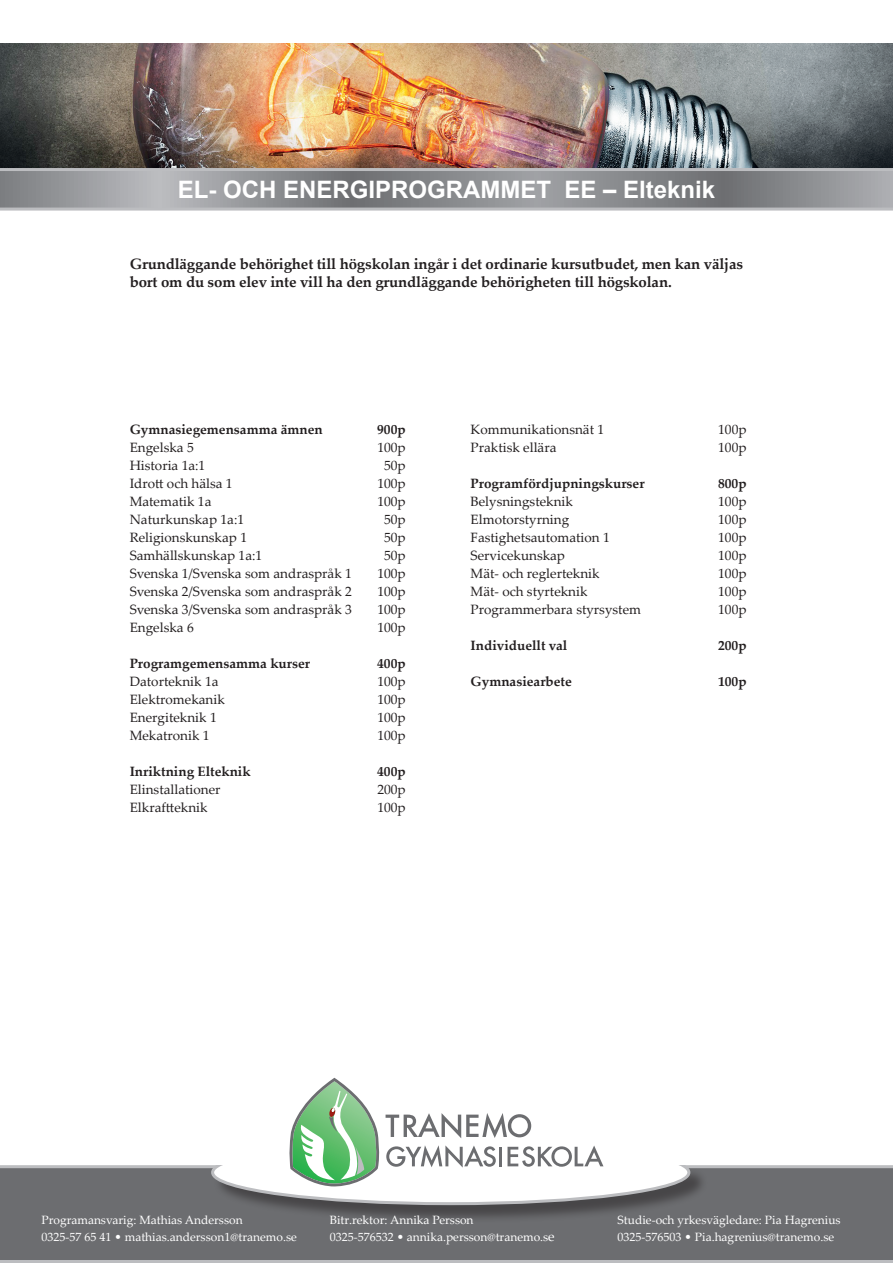
<style>
.page{position:relative;width:893px;height:1263px;background:#fff}
.page>*{position:absolute;margin:0;border:0;box-sizing:border-box;transform-origin:0 0}
.t1{font:700 24px "Arial";color:#fff}
.t2{font:700 15px/18px "Palatino Linotype";letter-spacing:-.01em;color:#231f20}
.t3{font:13.5px "Palatino Linotype";color:#231f20}
.t4{font:700 13.5px "Palatino Linotype";color:#231f20}
.t5{font:12px/16.5px "Palatino Linotype";color:#fff}
.s1{font-size:13.5px}
</style>
<div class="page">
<svg style="left:0;top:1165px;width:893px;height:98px;background:#717275"></svg>
<div style="left:214px;top:1167px;width:495px;height:56px;background:#231f20;opacity:.5"></div>
<svg style="left:211px;top:1078px;width:479px;height:127px"></svg>
<img style="left:0;top:43px;width:893px;height:125px">
<svg style="left:0;top:168px;width:893px;height:43px;background:#95979a"></svg>
<h1 class="t1" style="left:178px;top:172px;width:539px">EL- OCH ENERGIPROGRAMMET EE – Elteknik</h1>
<p class="t2" style="left:130px;top:254px;width:615px">Grundläggande behörighet till högskolan ingår i det ordinarie kursutbudet, men kan väljas bort om du som elev inte vill ha den grundläggande behörigheten till högskolan.</p>
<p class="t4" style="left:130px;top:420px;width:195px">Gymnasiegemensamma ämnen</p>
<p class="t4" style="left:377px;top:420px;width:30px">900p</p>
<p class="t3" style="left:130px;top:438px;width:66px">Engelska 5</p>
<p class="t3" style="left:377px;top:438px;width:30px">100p</p>
<p class="t3" style="left:130px;top:456px;width:77px">Historia 1a:1</p>
<p class="t3" style="left:384px;top:456px;width:23px">50p</p>
<p class="t3" style="left:130px;top:474px;width:105px">Idrott och hälsa 1</p>
<p class="t3" style="left:377px;top:474px;width:30px">100p</p>
<p class="t3" style="left:130px;top:492px;width:83px">Matematik 1a</p>
<p class="t3" style="left:377px;top:492px;width:30px">100p</p>
<p class="t3" style="left:130px;top:510px;width:116px">Naturkunskap 1a:1</p>
<p class="t3" style="left:384px;top:510px;width:23px">50p</p>
<p class="t3" style="left:130px;top:528px;width:119px">Religionskunskap 1</p>
<p class="t3" style="left:384px;top:528px;width:23px">50p</p>
<p class="t3" style="left:130px;top:546px;width:134px">Samhällskunskap 1a:1</p>
<p class="t3" style="left:384px;top:546px;width:23px">50p</p>
<p class="t3" style="left:130px;top:564px;width:224px">Svenska 1/Svenska som andraspråk 1</p>
<p class="t3" style="left:377px;top:564px;width:30px">100p</p>
<p class="t3" style="left:130px;top:582px;width:224px">Svenska 2/Svenska som andraspråk 2</p>
<p class="t3" style="left:377px;top:582px;width:30px">100p</p>
<p class="t3" style="left:130px;top:600px;width:224px">Svenska 3/Svenska som andraspråk 3</p>
<p class="t3" style="left:377px;top:600px;width:30px">100p</p>
<p class="t3" style="left:130px;top:618px;width:66px">Engelska 6</p>
<p class="t3" style="left:377px;top:618px;width:30px">100p</p>
<p class="t4" style="left:130px;top:654px;width:182px">Programgemensamma kurser</p>
<p class="t4" style="left:377px;top:654px;width:30px">400p</p>
<p class="t3" style="left:130px;top:672px;width:90px">Datorteknik 1a</p>
<p class="t3" style="left:377px;top:672px;width:30px">100p</p>
<p class="t3" style="left:130px;top:690px;width:97px">Elektromekanik</p>
<p class="t3" style="left:377px;top:690px;width:30px">100p</p>
<p class="t3" style="left:130px;top:708px;width:89px">Energiteknik 1</p>
<p class="t3" style="left:377px;top:708px;width:30px">100p</p>
<p class="t3" style="left:130px;top:726px;width:82px">Mekatronik 1</p>
<p class="t3" style="left:377px;top:726px;width:30px">100p</p>
<p class="t4" style="left:130px;top:762px;width:123px">Inriktning Elteknik</p>
<p class="t4" style="left:377px;top:762px;width:30px">400p</p>
<p class="t3" style="left:130px;top:780px;width:92px">Elinstallationer</p>
<p class="t3" style="left:377px;top:780px;width:30px">200p</p>
<p class="t3" style="left:130px;top:798px;width:79px">Elkraftteknik</p>
<p class="t3" style="left:377px;top:798px;width:30px">100p</p>
<p class="t3" style="left:471px;top:420px;width:135px">Kommunikationsnät 1</p>
<p class="t3" style="left:718px;top:420px;width:30px">100p</p>
<p class="t3" style="left:471px;top:438px;width:87px">Praktisk ellära</p>
<p class="t3" style="left:718px;top:438px;width:30px">100p</p>
<p class="t4" style="left:471px;top:474px;width:175px">Programfördjupningskurser</p>
<p class="t4" style="left:718px;top:474px;width:30px">800p</p>
<p class="t3" style="left:471px;top:492px;width:104px">Belysningsteknik</p>
<p class="t3" style="left:718px;top:492px;width:30px">100p</p>
<p class="t3" style="left:471px;top:510px;width:100px">Elmotorstyrning</p>
<p class="t3" style="left:718px;top:510px;width:30px">100p</p>
<p class="t3" style="left:471px;top:528px;width:141px">Fastighetsautomation 1</p>
<p class="t3" style="left:718px;top:528px;width:30px">100p</p>
<p class="t3" style="left:471px;top:546px;width:96px">Servicekunskap</p>
<p class="t3" style="left:718px;top:546px;width:30px">100p</p>
<p class="t3" style="left:471px;top:564px;width:131px">Mät- och reglerteknik</p>
<p class="t3" style="left:718px;top:564px;width:30px">100p</p>
<p class="t3" style="left:471px;top:582px;width:119px">Mät- och styrteknik</p>
<p class="t3" style="left:718px;top:582px;width:30px">100p</p>
<p class="t3" style="left:471px;top:600px;width:172px">Programmerbara styrsystem</p>
<p class="t3" style="left:718px;top:600px;width:30px">100p</p>
<p class="t4" style="left:471px;top:636px;width:98px">Individuellt val</p>
<p class="t4" style="left:718px;top:636px;width:30px">200p</p>
<p class="t4" style="left:471px;top:672px;width:103px">Gymnasiearbete</p>
<p class="t4" style="left:718px;top:672px;width:30px">100p</p>
<p class="t5" style="left:41px;top:1211px;width:257px">Programansvarig: Mathias Andersson<br>0325-57 65 41 • mathias.andersson1@tranemo.se</p>
<p class="t5" style="left:618px;top:1211px;width:224px">Studie-och yrkesvägledare: Pia Hagrenius<br>0325-576503 • Pia.hagrenius@tranemo.se</p>
<p class="t5" style="left:330px;top:1211px;width:227px">Bitr.rektor: Annika Persson<br>0325-576532 • annika.persson@tranemo.s<span class="s1">e</span></p>
</div>
